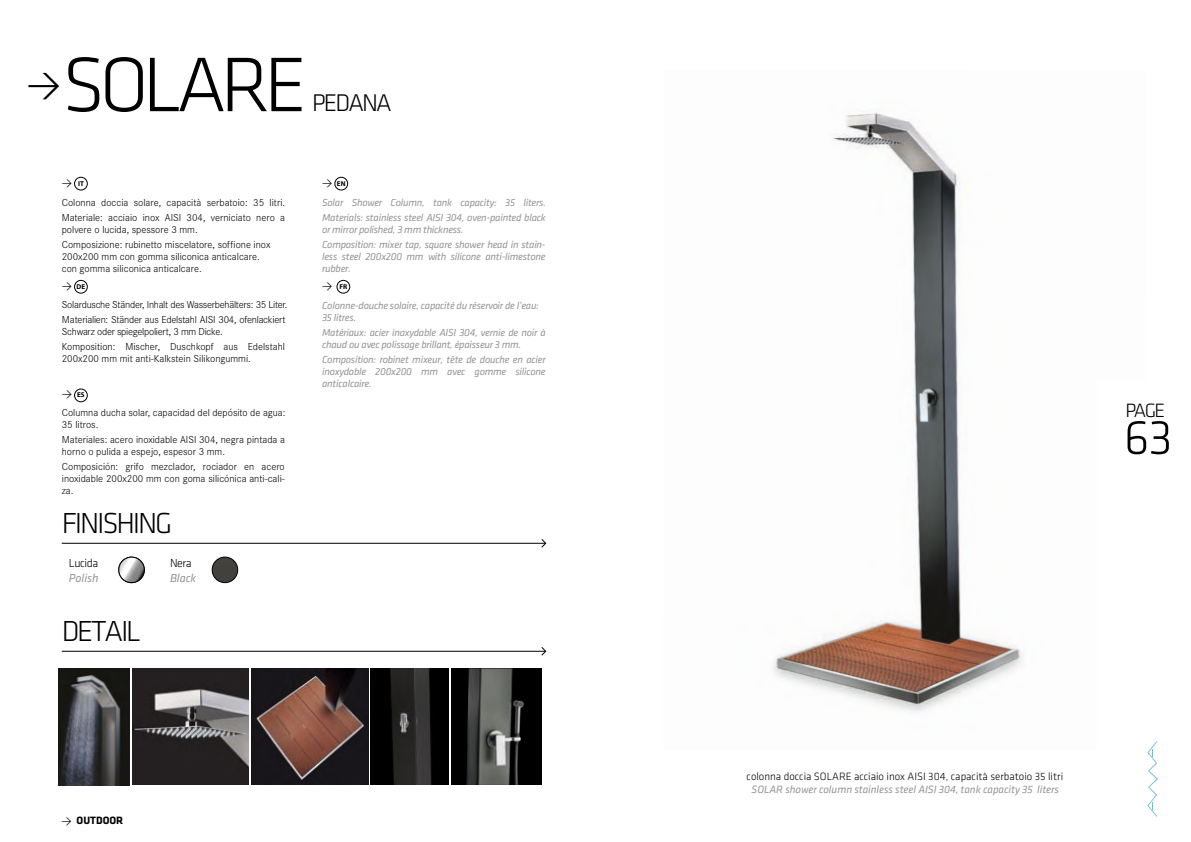
<style>
.page{position:relative;width:1191px;height:842px;background:#fff}
.page>*{position:absolute;margin:0;border:0;box-sizing:border-box;transform-origin:0 0}
.t1{font:300 80.1px "Klavika";letter-spacing:-.075em;color:#000}
.t2{font:300 50px "Klavika";color:#000}
.t3{font:33.5px "DIN";color:#000}
.t4{font:300 30px "Klavika";letter-spacing:-.075em;color:#000}
.t5{font:300 25px "Klavika";letter-spacing:-.075em;color:#000}
.t6{font:300 20px "Klavika";color:#000}
.t7{font:italic 12px "Klavika";letter-spacing:-.01em;color:#959595}
.t8{font:300 12px "Klavika";letter-spacing:-.04em;color:#000}
.t9{font:300 11px "Klavika";color:#000}
.t10{font:italic 11px "Klavika";letter-spacing:-.005em;color:#959595}
.t11{font:700 11px "Klavika";color:#000}
.t12{font:300 10.5px/12px "Corporate S";color:#000}
.t13{font:italic 10.5px/12px "Klavika";letter-spacing:-.025em;color:#959595}
.t14{font:300 10.5px/15px "Corporate S";letter-spacing:-.025em;color:#000}
.t15{font:10px "DIN";color:#000}
.t16{font:700 7px "Myriad";color:#000}
.s1{font-family:"DIN";font-weight:400;font-size:10px}
</style>
<div class="page">
<img style="left:773px;top:112px;width:250px;height:600px">
<svg style="left:1147px;top:741px;width:11px;height:76px"></svg>
<img style="left:252px;top:669px;width:116px;height:116px">
<div style="left:74px;top:177px;width:14px;height:13px;border:1px solid #000;border-radius:50%"></div>
<div style="left:335px;top:177px;width:13px;height:13px;border:1px solid #000;border-radius:50%"></div>
<div style="left:74px;top:280px;width:14px;height:13px;border:1px solid #000;border-radius:50%"></div>
<div style="left:337px;top:280px;width:13px;height:13px;border:1px solid #000;border-radius:50%"></div>
<div style="left:74px;top:389px;width:14px;height:13px;border:1px solid #000;border-radius:50%"></div>
<hr style="left:62px;top:543px;width:484px;height:1px;background:#000">
<svg style="left:541px;top:539px;width:5px;height:9px"></svg>
<hr style="left:62px;top:651px;width:484px;height:1px;background:#000">
<svg style="left:541px;top:647px;width:5px;height:9px"></svg>
<svg style="left:212px;top:557px;width:26px;height:26px"></svg>
<div style="left:212px;top:557px;width:26px;height:26px;border:1px solid #000;border-radius:50%"></div>
<svg style="left:119px;top:557px;width:25px;height:26px"></svg>
<div style="left:119px;top:557px;width:26px;height:26px;border:1px solid #000;border-radius:50%"></div>
<img style="left:133px;top:669px;width:116px;height:116px">
<img style="left:59px;top:669px;width:70px;height:116px">
<img style="left:371px;top:668px;width:77px;height:117px">
<div style="left:451px;top:668px;width:90px;height:117px;background:#000"></div>
<img style="left:466px;top:668px;width:58px;height:117px">
<h3 class="t3" style="left:27px;top:62px;width:36px">&gt;</h3>
<h1 class="t1" style="left:62px;top:41px;width:247px">SOLARE</h1>
<h3 class="t5" style="left:312px;top:89px;width:81px">PEDANA</h3>
<p class="t15" style="left:322px;top:176px;width:12px">&gt;</p>
<p class="t15" style="left:62px;top:176px;width:12px">&gt;</p>
<p class="t16" style="left:78px;top:180px;width:7px">IT</p>
<p class="t16" style="left:337px;top:180px;width:10px">EN</p>
<p class="t12" style="left:62px;top:195px;width:225px;line-height:15px">Colonna doccia solare, capacità serbatoio: 35 litri.<br>Materiale: acciaio inox AISI 304, verniciato nero a</p>
<p class="t12" style="left:62px;top:222px;width:210px;line-height:15px">polvere o lucida, spessore 3 mm.<br>Composizione: rubinetto miscelatore, soffione inox</p>
<p class="t12" style="left:62px;top:251px;width:199px">200x200 mm con gomma siliconica anticalcare. con gomma siliconica anticalcare.</p>
<p class="t13" style="left:322px;top:196px;width:225px;line-height:15px">Solar Shower Column, tank capacity: 35 liters.<br>Materials: stainless steel AISI 304, oven-painted black</p>
<p class="t13" style="left:322px;top:223px;width:225px;line-height:15px">or mirror polished, 3 mm thickness.<br>Composition: mixer tap, square shower head in stain-</p>
<p class="t13" style="left:322px;top:251px;width:225px">less steel 200x200 mm with silicone anti-limestone rubber.</p>
<p class="t15" style="left:62px;top:279px;width:12px">&gt;</p>
<p class="t15" style="left:322px;top:279px;width:12px">&gt;</p>
<p class="t16" style="left:77px;top:283px;width:10px">DE</p>
<p class="t16" style="left:339px;top:283px;width:9px">FR</p>
<p class="t14" style="left:62px;top:297px;width:227px">Solardusche Ständer, Inhalt des Wasserbehälters: 35 Liter.<br>Materialien: Ständer aus Edelstahl AISI 304, ofenlackiert</p>
<p class="t12" style="left:62px;top:324px;width:225px;line-height:15px">Schwarz oder spiegelpoliert, 3 mm Dicke.<br>Komposition: Mischer, Duschkopf aus Edelstahl</p>
<p class="t12" style="left:62px;top:353px;width:191px">200x200 mm mit anti-Kalkstein Silikongummi.</p>
<p class="t15" style="left:62px;top:388px;width:12px">&gt;</p>
<p class="t16" style="left:77px;top:391px;width:9px">ES</p>
<p class="t12" style="left:62px;top:407px;width:225px">Columna ducha solar, capacidad del depósito de agua:<br>35 litros.</p>
<p class="t12" style="left:62px;top:434px;width:225px">Materiales: acero inoxidable AISI 304, negra pintada a horno o pulida a espejo, espesor 3 mm.</p>
<p class="t12" style="left:62px;top:461px;width:224px;text-align:justify">Composición: grifo mezclador, rociador en acero inoxidable 200x200 mm con goma silicónica anti-cali&shy;za.</p>
<h3 class="t4" style="left:62px;top:507px;width:112px">FINISHING</h3>
<p class="t8" style="left:69px;top:557px;width:31px">Lucida</p>
<p class="t7" style="left:69px;top:571px;width:31px">Polish</p>
<h3 class="t4" style="left:62px;top:615px;width:81px">DETAIL</h3>
<p class="t8" style="left:170px;top:557px;width:23px">Nera</p>
<p class="t7" style="left:170px;top:571px;width:28px">Black</p>
<p class="t13" style="left:322px;top:299px;width:218px">Colonne-douche solaire, capacité du réservoir de l’eau:<br>35 litres.</p>
<p class="t13" style="left:322px;top:326px;width:225px">Matériaux: acier inoxydable AISI 304, vernie de noir à chaud ou avec polissage brillant, épaisseur 3 mm.</p>
<p class="t13" style="left:322px;top:353px;width:225px;text-align:justify">Composition: robinet mixeur, tête de douche en acier inoxydable 200x200 mm avec gomme silicone anticalcaire.</p>
<p class="t11" style="left:61px;top:814px;width:63px"><span class="s1">&gt;</span> OUTDOOR</p>
<h3 class="t6" style="left:1125px;top:399px;width:41px">PAGE</h3>
<h2 class="t2" style="left:1123px;top:410px;width:51px">63</h2>
<p class="t9" style="left:746px;top:770px;width:318px">colonna doccia SOLARE acciaio inox AISI 304, capacità serbatoio 35 litri</p>
<p class="t10" style="left:751px;top:783px;width:308px">SOLAR shower column stainless steel AISI 304, tank capacity 35 liters</p>
</div>
